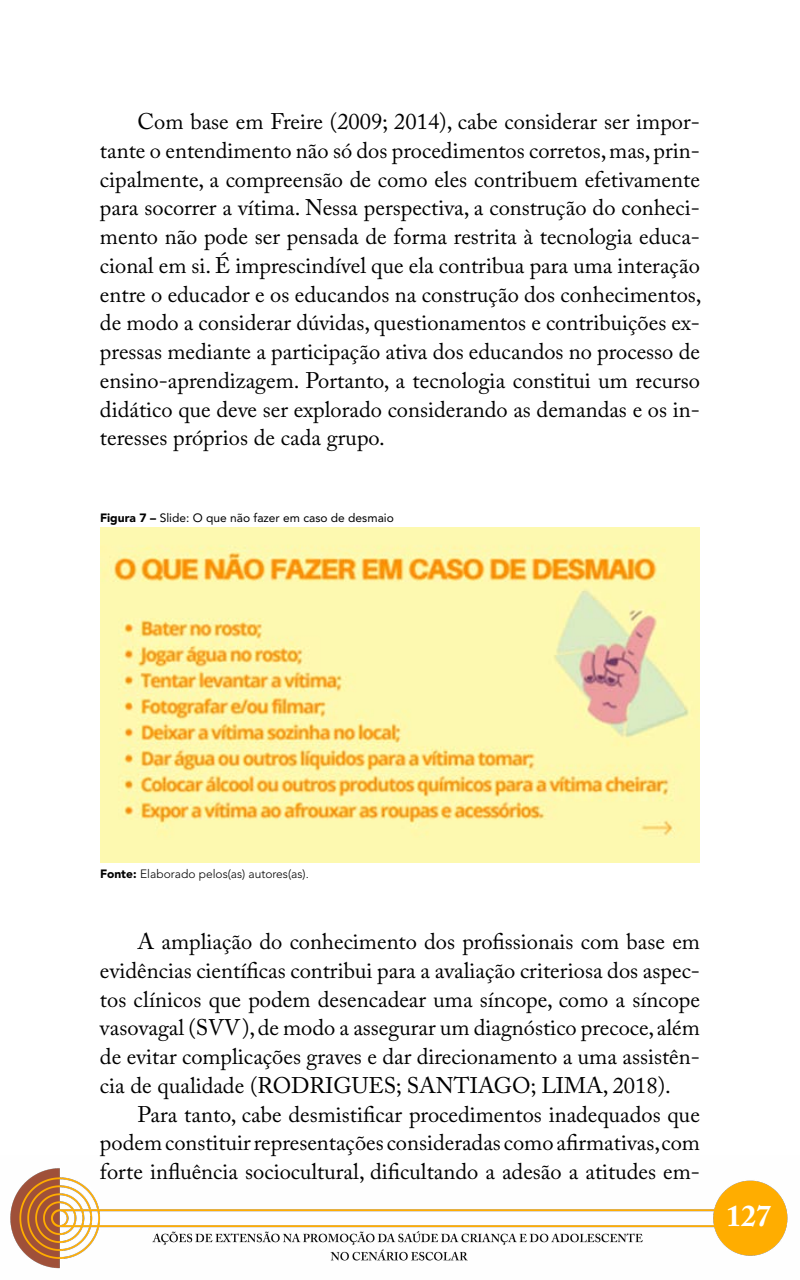
<style>
.page{position:relative;width:800px;height:1280px;background:#fff}
.page>*{position:absolute;margin:0;border:0;box-sizing:border-box;transform-origin:0 0}
.t1{font:700 30px "Adobe Caslon Pro";color:#fff}
.t2{font:22.5px/28.8px "Adobe Caslon Pro";color:#000;text-align:justify}
.t3{font:12px "Avenir LT Pro";color:#000}
.t4{font:300 12px "Avenir LT Pro";color:#000}
.s1{font-weight:900}
</style>
<div class="page">
<img style="left:100px;top:527px;width:600px;height:336px">
<img style="left:10px;top:1168px;width:778px;height:101px">
<p class="t2" style="left:100px;top:107px;width:603px;text-indent:38px">Com base em Freire (2009; 2014), cabe considerar ser impor&shy;tante o entendimento não só dos procedimentos corretos, mas, prin&shy;cipalmente, a compreensão de como eles contribuem efetivamente para socorrer a vítima. Nessa perspectiva, a construção do conheci&shy;mento não pode ser pensada de forma restrita à tecnologia educa&shy;cional em si. É imprescindível que ela contribua para uma interação entre o educador e os educandos na construção dos conhecimentos, de modo a considerar dúvidas, questionamentos e contribuições ex&shy;pressas mediante a participação ativa dos educandos no processo de ensino-aprendizagem. Portanto, a tecnologia constitui um recurso didático que deve ser explorado considerando as demandas e os in&shy;teresses próprios de cada grupo.</p>
<p class="t3" style="left:100px;top:510px;width:295px"><span class="s1">Figura 7 –</span> Slide: O que não fazer em caso de desmaio</p>
<p class="t4" style="left:100px;top:866px;width:210px"><span class="s1">Fonte:</span> Elaborado pelos(as) autores(as).</p>
<p class="t2" style="left:100px;top:927px;width:602px;text-indent:38px">A ampliação do conhecimento dos profissionais com base em evidências científicas contribui para a avaliação criteriosa dos aspec&shy;tos clínicos que podem desencadear uma síncope, como a síncope vasovagal (SVV), de modo a assegurar um diagnóstico precoce, além de evitar complicações graves e dar direcionamento a uma assistên&shy;cia de qualidade (RODRIGUES; SANTIAGO; LIMA, 2018).</p>
<p class="t2" style="left:100px;top:1099px;width:602px;text-indent:38px">Para tanto, cabe desmistificar procedimentos inadequados que podem constituir representações consideradas como afirmativas, com forte influência sociocultural, dificultando a adesão a atitudes em-</p>
<h1 class="t1" style="left:726px;top:1198px;width:46px">127</h1>
</div>
